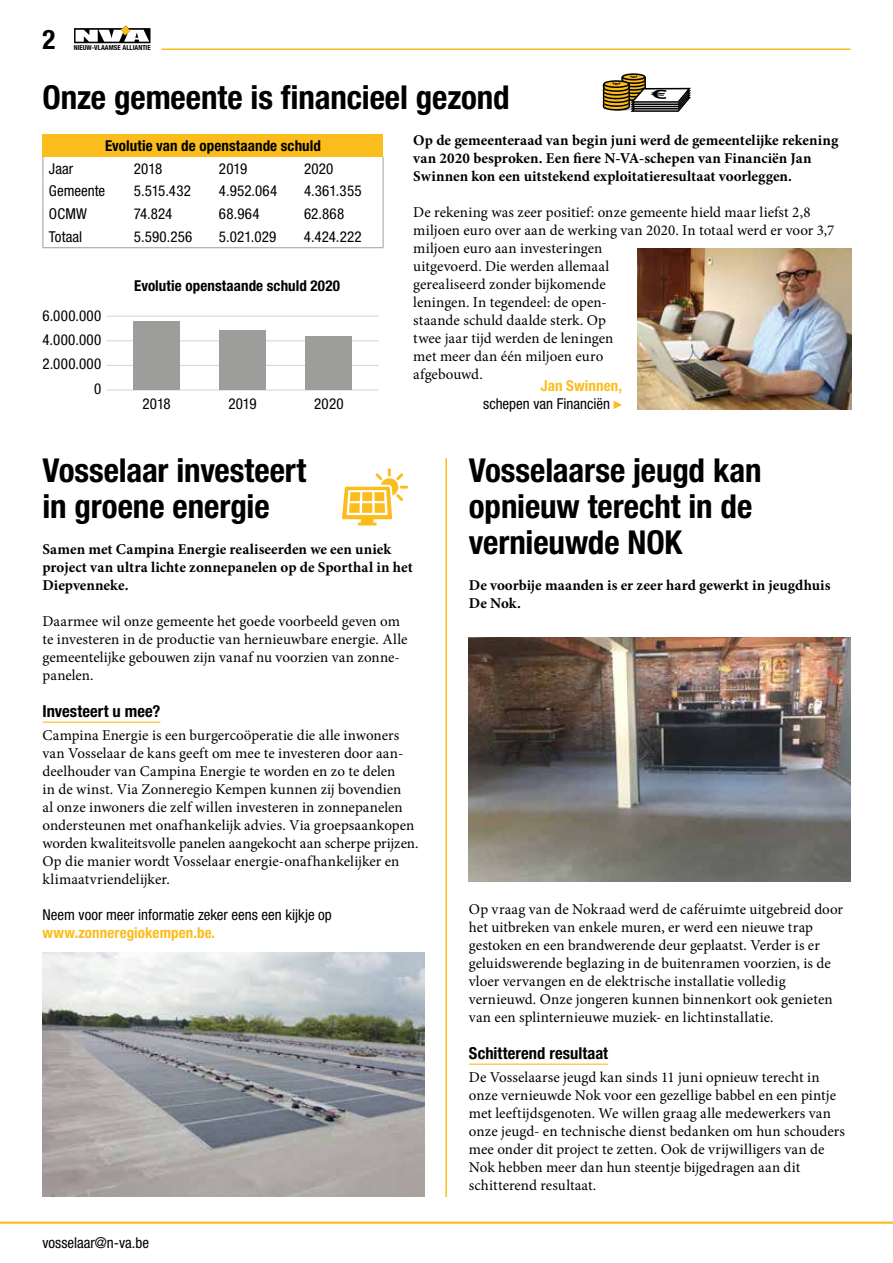
<style>
.page{position:relative;width:893px;height:1263px;background:#fff}
.page>*{position:absolute;margin:0;border:0;box-sizing:border-box;transform-origin:0 0}
.t1{font:700 condensed 33px/36px "Helvetica Neue LT Std";letter-spacing:-.005em;color:#000}
.t2{font:700 condensed 27px "Helvetica Neue LT Std";color:#000}
.t3{font:700 condensed 16.5px "Helvetica Neue LT Std";letter-spacing:.005em;color:#000}
.t4{font:15px/18px "Minion Pro";color:#000}
.t5{font:700 15px/18px "Minion Pro";color:#000}
.t6{font:condensed 15px/24px "Helvetica Neue LT Std";letter-spacing:.005em;color:#000;text-align:justify}
.t7{font:700 condensed 15px "Helvetica Neue LT Std";letter-spacing:.005em;color:#000}
.t8{font:700 condensed 15px "Helvetica Neue LT Std";letter-spacing:.005em;color:#fbbd1b}
.t9{font:700 condensed 10.65px "Helvetica Neue LT Std";color:#000;scale:.53 1}
.t10{font:700 condensed 9.6px "Helvetica Neue LT Std";color:#000;scale:.53 1}
.t11{font:700 condensed 6.9px "Helvetica Neue LT Std";color:#000}
</style>
<div class="page">
<hr style="left:43px;top:721px;width:117px;height:2px;background:#fbbd1b">
<div style="left:43px;top:134px;width:340px;height:23px;background:#fbbd1b"></div>
<svg style="left:43px;top:157px;width:1px;height:90px"></svg>
<svg style="left:383px;top:157px;width:1px;height:90px"></svg>
<hr style="left:43px;top:247px;width:85px;height:1px;background:#9d9d9c">
<hr style="left:128px;top:247px;width:85px;height:1px;background:#9d9d9c">
<hr style="left:213px;top:247px;width:85px;height:1px;background:#9d9d9c">
<hr style="left:298px;top:247px;width:85px;height:1px;background:#9d9d9c">
<svg style="left:614px;top:401px;width:8px;height:8px"></svg>
<hr style="left:469px;top:1063px;width:139px;height:2px;background:#fbbd1b">
<img style="left:43px;top:953px;width:381px;height:233px">
<img style="left:469px;top:638px;width:381px;height:243px">
<hr style="left:445px;top:458px;width:2px;height:739px;background:#fbbd1b">
<hr style="left:106px;top:389px;width:273px;height:2px;background:#d7d8db">
<hr style="left:106px;top:365px;width:273px;height:1px;background:#d7d8db">
<hr style="left:106px;top:340px;width:273px;height:1px;background:#d7d8db">
<hr style="left:106px;top:316px;width:273px;height:1px;background:#d7d8db">
<div style="left:133px;top:322px;width:47px;height:68px;background:#9d9d9c"></div>
<div style="left:219px;top:330px;width:47px;height:60px;background:#9d9d9c"></div>
<div style="left:305px;top:337px;width:47px;height:53px;background:#9d9d9c"></div>
<img style="left:637px;top:248px;width:214px;height:161px">
<svg style="left:342px;top:468px;width:66px;height:57px"></svg>
<svg style="left:0;top:1186px;width:893px;height:38px"></svg>
<hr style="left:162px;top:48px;width:688px;height:2px;background:#fbbd1b">
<svg style="left:74px;top:26px;width:76px;height:17px"></svg>
<svg style="left:602px;top:73px;width:89px;height:39px"></svg>
<h2 class="t2" style="left:43px;top:23px;width:14px">2</h2>
<p class="t11" style="left:74px;top:43px;width:78px">NIEUW-VLAAMSE ALLIANTIE</p>
<p class="t10" style="left:628px;top:78px;width:6px;rotate:-90deg">€</p>
<p class="t9" style="left:610px;top:85px;width:7px;rotate:-90deg">€</p>
<h1 class="t1" style="left:43px;top:78px;width:469px">Onze gemeente is financieel gezond</h1>
<p class="t5" style="left:413px;top:131px;width:427px">Op de gemeenteraad van begin juni werd de gemeentelijke rekening van 2020 besproken. Een fiere N-VA-schepen van Financiën Jan<br>Swinnen kon een uitstekend exploitatieresultaat voorleggen.</p>
<p class="t4" style="left:413px;top:203px;width:423px">De rekening was zeer positief: onze gemeente hield maar liefst 2,8 miljoen euro over aan de werking van 2020. In totaal werd er voor 3,7 miljoen euro aan investeringen<br>uitgevoerd. Die werden allemaal<br>gerealiseerd zonder bijkomende<br>leningen. In tegendeel: de open-<br>staande schuld daalde sterk. Op<br>twee jaar tijd werden de leningen<br>met meer dan één miljoen euro<br>afgebouwd.</p>
<p class="t7" style="left:105px;top:136px;width:217px">Evolutie van de openstaande schuld</p>
<p class="t6" style="left:49px;top:156px;width:26px">Jaar</p>
<p class="t6" style="left:134px;top:156px;width:30px">2018</p>
<p class="t6" style="left:219px;top:156px;width:30px">2019</p>
<p class="t6" style="left:304px;top:156px;width:31px">2020</p>
<p class="t6" style="left:49px;top:179px;width:58px">Gemeente</p>
<p class="t6" style="left:134px;top:179px;width:58px">5.515.432</p>
<p class="t6" style="left:219px;top:179px;width:60px">4.952.064</p>
<p class="t6" style="left:304px;top:179px;width:59px">4.361.355</p>
<p class="t6" style="left:49px;top:202px;width:40px">OCMW</p>
<p class="t6" style="left:134px;top:202px;width:40px">74.824</p>
<p class="t6" style="left:219px;top:202px;width:42px">68.964</p>
<p class="t6" style="left:304px;top:202px;width:42px">62.868</p>
<p class="t6" style="left:49px;top:224px;width:35px">Totaal</p>
<p class="t6" style="left:134px;top:224px;width:60px">5.590.256</p>
<p class="t6" style="left:219px;top:224px;width:59px">5.021.029</p>
<p class="t6" style="left:304px;top:224px;width:59px">4.424.222</p>
<p class="t7" style="left:134px;top:277px;width:207px">Evolutie openstaande schuld 2020</p>
<p class="t6" style="left:43px;top:304px;width:60px">6.000.000<br>4.000.000<br>2.000.000</p>
<p class="t8" style="left:541px;top:377px;width:83px">Jan Swinnen,</p>
<p class="t6" style="left:483px;top:392px;width:128px">schepen van Financiën</p>
<p class="t6" style="left:94px;top:376px;width:9px">0</p>
<p class="t6" style="left:142px;top:392px;width:30px">2018</p>
<p class="t6" style="left:228px;top:392px;width:30px">2019</p>
<p class="t6" style="left:314px;top:392px;width:31px">2020</p>
<h1 class="t1" style="left:43px;top:452px;width:265px">Vosselaar investeert in groene energie</h1>
<p class="t5" style="left:43px;top:540px;width:372px">Samen met Campina Energie realiseerden we een uniek project van ultra lichte zonnepanelen op de Sporthal in het<br>Diepvenneke.</p>
<p class="t4" style="left:43px;top:612px;width:367px">Daarmee wil onze gemeente het goede voorbeeld geven om te investeren in de productie van hernieuwbare energie. Alle gemeentelijke gebouwen zijn vanaf nu voorzien van zonne&shy;panelen.</p>
<p class="t3" style="left:43px;top:701px;width:119px">Investeert u mee?</p>
<p class="t4" style="left:43px;top:726px;width:377px">Campina Energie is een burgercoöperatie die alle inwoners van Vosselaar de kans geeft om mee te investeren door aan&shy;deelhouder van Campina Energie te worden en zo te delen<br>in de winst. Via Zonneregio Kempen kunnen zij bovendien<br>al onze inwoners die zelf willen investeren in zonnepanelen ondersteunen met onafhankelijk advies. Via groepsaankopen worden kwaliteitsvolle panelen aangekocht aan scherpe prijzen.<br>Op die manier wordt Vosselaar energie-onafhankelijker en klimaatvriendelijker.</p>
<p class="t6" style="left:43px;top:902px;width:291px">Neem voor meer informatie zeker eens een kijkje op</p>
<p class="t8" style="left:43px;top:923px;width:174px">www.zonneregiokempen.be.</p>
<p class="t6" style="left:43px;top:1231px;width:108px">vosselaar@n-va.be</p>
<h1 class="t1" style="left:469px;top:452px;width:294px">Vosselaarse jeugd kan opnieuw terecht in de vernieuwde NOK</h1>
<p class="t5" style="left:469px;top:576px;width:363px">De voorbije maanden is er zeer hard gewerkt in jeugdhuis<br>De Nok.</p>
<p class="t4" style="left:469px;top:900px;width:376px">Op vraag van de Nokraad werd de caféruimte uitgebreid door het uitbreken van enkele muren, er werd een nieuwe trap gestoken en een brandwerende deur geplaatst. Verder is er geluidswerende beglazing in de buitenramen voorzien, is de vloer vervangen en de elektrische installatie volledig vernieuwd. Onze jongeren kunnen binnenkort ook genieten van een splinternieuwe muziek- en lichtinstallatie.</p>
<p class="t3" style="left:469px;top:1043px;width:141px">Schitterend resultaat</p>
<p class="t4" style="left:469px;top:1068px;width:377px">De Vosselaarse jeugd kan sinds 11 juni opnieuw terecht in onze vernieuwde Nok voor een gezellige babbel en een pintje met leeftijdsgenoten. We willen graag alle medewerkers van onze jeugd- en technische dienst bedanken om hun schouders mee onder dit project te zetten. Ook de vrijwilligers van de Nok hebben meer dan hun steentje bijgedragen aan dit schitterend resultaat.</p>
</div>
